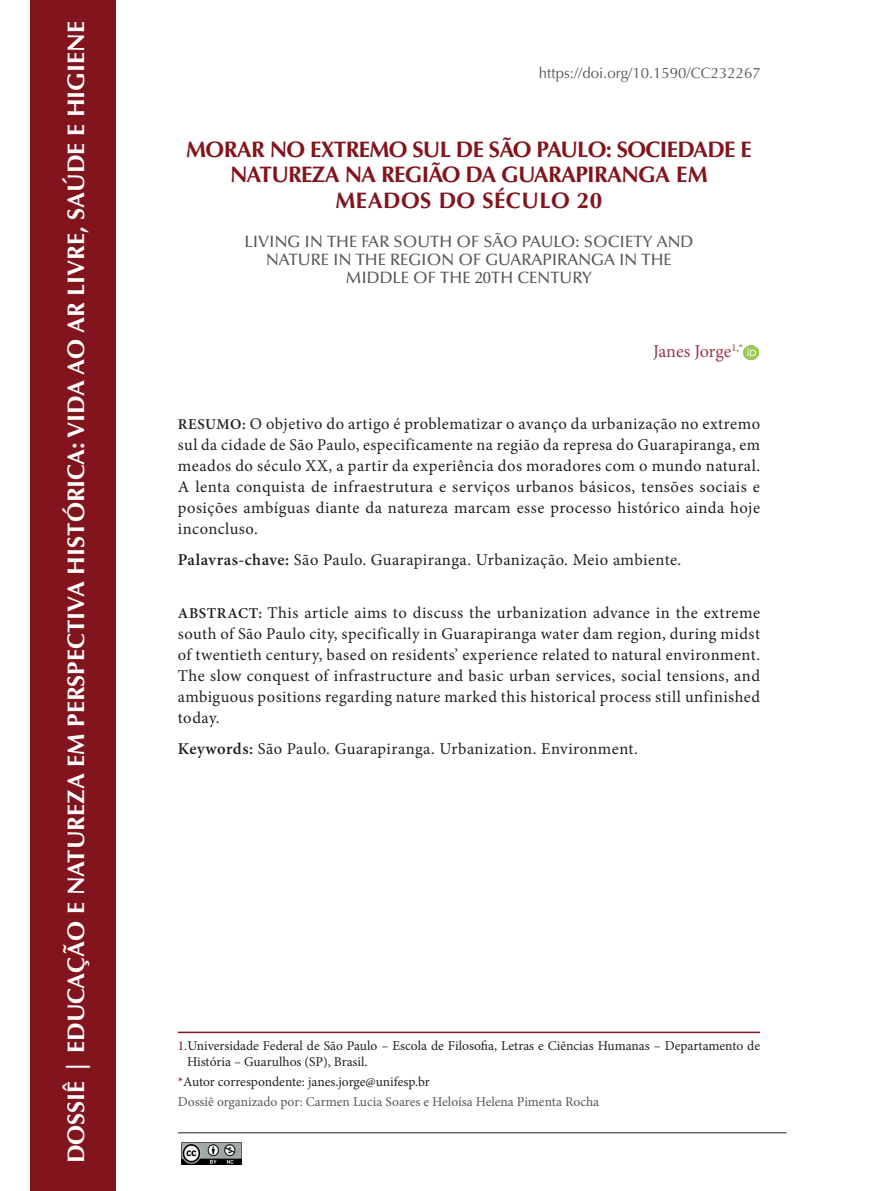
<style>
.page{position:relative;width:893px;height:1191px;background:#fff}
.page>*{position:absolute;margin:0;border:0;box-sizing:border-box;transform-origin:0 0}
.t1{font:700 24px "Optima";color:#fff}
.t2{font:700 22.5px/25.5px "Optima LT Std";letter-spacing:-.03em;color:#82141d;text-align:center}
.t3{font:18px "Minion Pro";letter-spacing:-.01em;color:#993948}
.t4{font:16.5px/21px "Minion Pro";letter-spacing:.03em;color:#231f20;text-align:justify}
.t5{font:500 16.5px/18px "Optima LT Std";color:#57585a;text-align:center}
.t6{font:15px "Optima LT Std";color:#57585a}
.t7{font:13.5px/15.8px "Minion Pro";color:#231f20}
.t8{font:13.5px/20px "Minion Pro";color:#57585a}
.s1{font-weight:600;font-size:15px}
.s2{font-weight:600}
.s3{color:#82141d}
.s4{color:#231f20}
</style>
<div class="page">
<hr style="left:85px;top:1132px;width:702px;height:1px;background:#231f20">
<hr style="left:178px;top:1031px;width:582px;height:2px;background:#82141d">
<div style="left:31px;top:0;width:85px;height:1191px;background:#82141d"></div>
<div style="left:116px;top:1106px;width:62px;height:82px;background:#fff"></div>
<img style="left:182px;top:1143px;width:59px;height:21px">
<img style="left:744px;top:345px;width:14px;height:15px">
<h1 class="t1" style="left:62px;top:1163px;width:1143px;rotate:-90deg">DOSSIÊ | EDUCAÇÃO E NATUREZA EM PERSPECTIVA HISTÓRICA: VIDA AO AR LIVRE, SAÚDE E HIGIENE</h1>
<p class="t6" style="left:539px;top:64px;width:223px">https://doi.org/10.1590/CC232267</p>
<h2 class="t2" style="left:186px;top:137px;width:567px">MORAR NO EXTREMO SUL DE SÃO PAULO: SOCIEDADE E<br>NATUREZA NA REGIÃO DA GUARAPIRANGA EM<br>MEADOS DO SÉCULO 20</h2>
<p class="t5" style="left:244px;top:233px;width:450px">LIVING IN THE FAR SOUTH OF SÃO PAULO: SOCIETY AND<br>NATURE IN THE REGION OF GUARAPIRANGA IN THE<br>MIDDLE OF THE 20TH CENTURY</p>
<p class="t3" style="left:653px;top:339px;width:91px">Janes Jorge<sup>1,*</sup></p>
<p class="t4" style="left:178px;top:413px;width:584px"><span class="s1">RESUMO:</span> O objetivo do artigo é problematizar o avanço da urbanização no extremo sul da cidade de São Paulo, especificamente na região da represa do Guarapiranga, em meados do século XX, a partir da experiência dos moradores com o mundo natural.<br>A lenta conquista de infraestrutura e serviços urbanos básicos, tensões sociais e posições ambíguas diante da natureza marcam esse processo histórico ainda hoje inconcluso.</p>
<p class="t4" style="left:178px;top:549px;width:505px"><span class="s2">Palavras-chave:</span> São Paulo. Guarapiranga. Urbanização. Meio ambiente.</p>
<p class="t4" style="left:178px;top:602px;width:584px"><span class="s1">ABSTRACT:</span> This article aims to discuss the urbanization advance in the extreme south of São Paulo city, specifically in Guarapiranga water dam region, during midst of twentieth century, based on residents’ experience related to natural environment.<br>The slow conquest of infrastructure and basic urban services, social tensions, and ambiguous positions regarding nature marked this historical process still unfinished today.</p>
<p class="t4" style="left:178px;top:738px;width:462px"><span class="s2">Keywords:</span> São Paulo. Guarapiranga. Urbanization. Environment.</p>
<p class="t7" style="left:187px;top:1038px;width:575px;text-indent:-9px"><span class="s3">1.</span>Universidade Federal de São Paulo – Escola de Filosofia, Letras e Ciências Humanas – Departamento de<br>História – Guarulhos (SP), Brasil.</p>
<p class="t8" style="left:178px;top:1071px;width:423px"><span class="s3">*</span><span class="s4">Autor correspondente: janes.jorge@unifesp.br<br></span>Dossiê organizado por: Carmen Lucia Soares e Heloísa Helena Pimenta Rocha</p>
</div>
